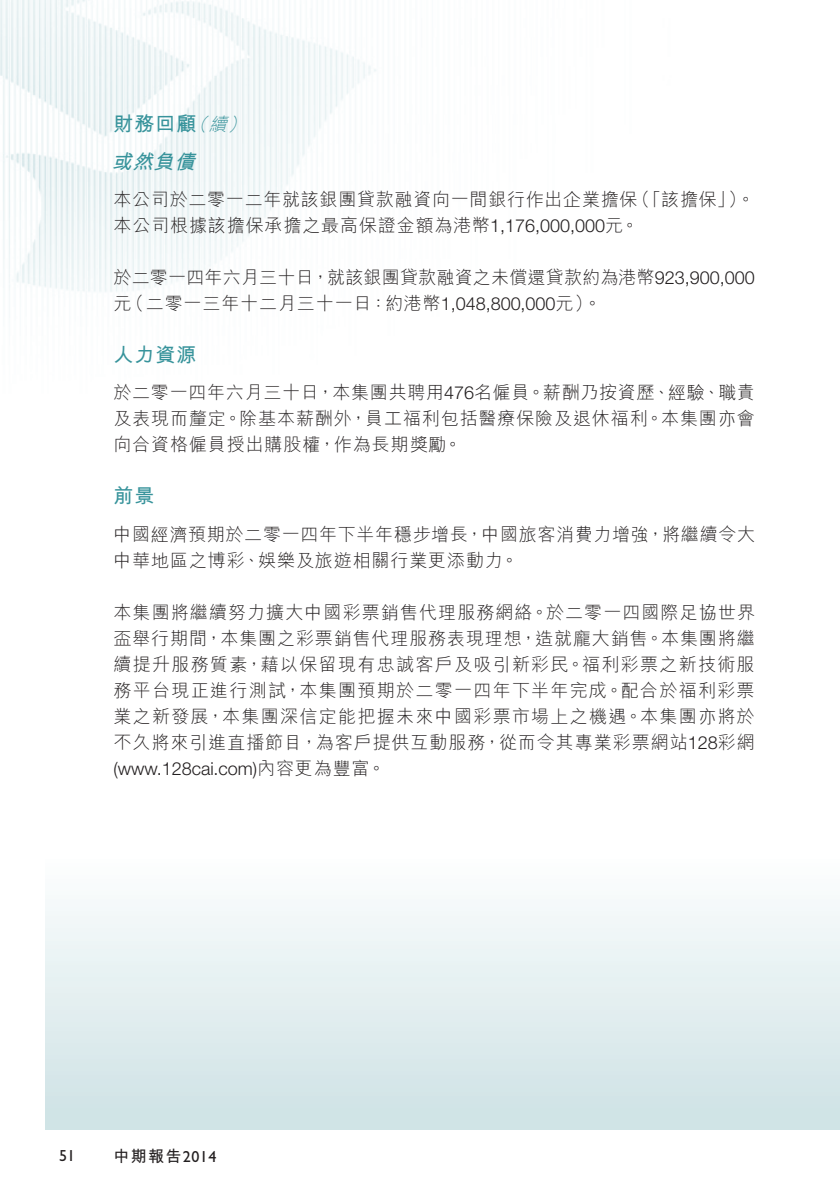
<style>
.page{position:relative;width:840px;height:1191px;background:#fff}
.page>*{position:absolute;margin:0;border:0;box-sizing:border-box;transform-origin:0 0}
.Heading_2{font:700 20px "M Hei HK";letter-spacing:.05em;color:#37939b}
.Heading_3{font:italic 700 20px "M Hei HK";color:#37939b}
.Body_Text{font:300 18px/26px "M Hei HK";letter-spacing:.05em;color:#231f20}
.Body_Text-2{font:300 18px/26px "M Hei HK";letter-spacing:.01em;color:#231f20}
.Heading_2-2{font:italic 300 18px "M Hei HK";color:#37939b}
.t1{font:700 16px "M Hei HK";color:#231f20}
.t2{font:16px "Gill Sans Std";color:#231f20}
.s1{font-family:"Helvetica Neue LT Std"}
.s2{font-family:"Gill Sans Std";font-weight:400}
</style>
<div class="page">
<img style="left:0;top:0;width:376px;height:295px">
<div style="left:45px;top:813px;width:794px;height:316px;background:linear-gradient(to bottom,#fff,#cee2e5)"></div>
<p class="Heading_2" style="left:113px;top:109px;width:84px">財務回顧</p>
<p class="Heading_3" style="left:111px;top:147px;width:91px">或然負債</p>
<p class="Heading_2-2" style="left:209px;top:115px;width:24px">續</p>
<p class="Heading_2-2" style="left:189px;top:115px;width:24px">（</p>
<p class="Heading_2-2" style="left:228px;top:115px;width:24px">(</p>
<p class="Body_Text" style="left:113px;top:186px;width:526px">本公司於二零一二年就該銀團貸款融資向一間銀行作出企業擔保本公司根據該擔保承擔之最高保證金額為港幣<span class="s1">1,176,000,000</span>元。</p>
<p class="Body_Text-2" style="left:126px;top:264px;width:629px;text-indent:-13px">於二零一四年六月三十日，就該銀團貸款融資之未償還貸款約為港幣<span class="s1">923,900,000</span>（二零一三年十二月三十一日：約港幣<span class="s1">1,048,800,000</span>元。(</p>
<p class="Body_Text" style="left:631px;top:186px;width:104px">（「該擔保「</p>
<p class="Body_Text" style="left:727px;top:186px;width:28px">。(</p>
<p class="Body_Text" style="left:113px;top:290px;width:19px">元</p>
<p class="Heading_2" style="left:113px;top:340px;width:84px">人力資源</p>
<p class="Body_Text" style="left:113px;top:379px;width:642px;text-align:justify">於二零一四年六月三十日，本集團共聘用<span class="s1">476</span>名僱員。薪酬乃按資歷、經驗、職責及表現而釐定。除基本薪酬外，員工福利包括醫療保險及退休福利。本集團亦會向合資格僱員授出購股權，作為長期獎勵。</p>
<p class="Heading_2" style="left:113px;top:481px;width:42px">前景</p>
<p class="Body_Text" style="left:113px;top:521px;width:642px">中國經濟預期於二零一四年下半年穩步增長，中國旅客消費力增強，將繼續令大中華地區之博彩、娛樂及旅遊相關行業更添動力。</p>
<p class="Body_Text" style="left:113px;top:599px;width:642px;text-align:justify">本集團將繼續努力擴大中國彩票銷售代理服務網絡。於二零一四國際足協世界盃舉行期間，本集團之彩票銷售代理服務表現理想，造就龐大銷售。本集團將繼續提升服務質素，藉以保留現有忠誠客戶及吸引新彩民。福利彩票之新技術服務平台現正進行測試，本集團預期於二零一四年下半年完成。配合於福利彩票業之新發展，本集團深信定能把握未來中國彩票市場上之機遇。本集團亦將於不久將來引進直播節目，為客戶提供互動服務，從而令其專業彩票網站<span class="s1">128</span>彩網<span class="s1">(www.128cai.com)</span>內容更為豐富。</p>
<p class="t2" style="left:59px;top:1146px;width:17px">51</p>
<p class="t1" style="left:113px;top:1144px;width:104px">中期報告<span class="s2">2014</span></p>
</div>
